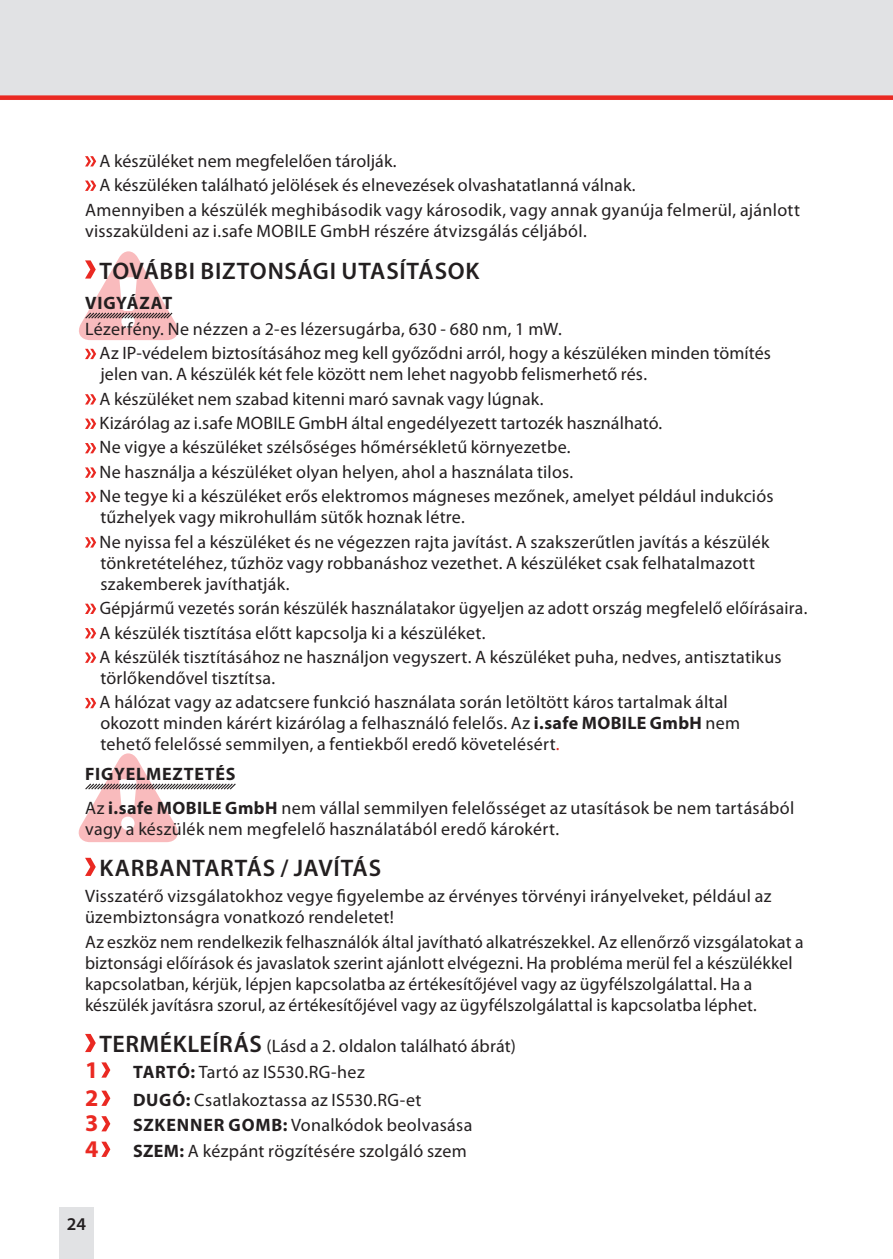
<style>
.page{position:relative;width:893px;height:1259px;background:#fff}
.page>*{position:absolute;margin:0;border:0;box-sizing:border-box;transform-origin:0 0}
.t1{font:600 24px "Myriad Pro";letter-spacing:.03em;color:#231f20}
.t2{font:700 24px "Myriad Pro";color:#ea2922}
.t3{font:18px/24.3px "Myriad Pro";letter-spacing:.01em;color:#231f20}
.t4{font:700 18px "Myriad Pro";letter-spacing:.04em;color:#231f20}
.t5{font:600 18px "Myriad Pro";color:#231f20}
.s1{font-weight:700}
.s2{color:#ea2922}
.s3{font-weight:600;font-size:24px}
</style>
<div class="page">
<div style="left:60px;top:1208px;width:34px;height:51px;background:#e1e2e4"></div>
<div style="left:0;top:0;width:893px;height:95px;background:#e1e2e4"></div>
<svg style="left:0;top:95px;width:893px;height:5px;background:#e93933"></svg>
<svg style="left:79px;top:753px;width:157px;height:89px"></svg>
<svg style="left:85px;top:156px;width:11px;height:10px"></svg>
<svg style="left:85px;top:181px;width:11px;height:10px"></svg>
<svg style="left:79px;top:251px;width:99px;height:89px"></svg>
<svg style="left:85px;top:349px;width:11px;height:10px"></svg>
<svg style="left:85px;top:394px;width:11px;height:10px"></svg>
<svg style="left:85px;top:418px;width:11px;height:11px"></svg>
<svg style="left:85px;top:443px;width:11px;height:10px"></svg>
<svg style="left:85px;top:467px;width:11px;height:11px"></svg>
<svg style="left:85px;top:492px;width:11px;height:10px"></svg>
<svg style="left:85px;top:537px;width:11px;height:10px"></svg>
<svg style="left:85px;top:603px;width:11px;height:11px"></svg>
<svg style="left:85px;top:628px;width:11px;height:10px"></svg>
<svg style="left:85px;top:652px;width:11px;height:11px"></svg>
<svg style="left:85px;top:698px;width:11px;height:10px"></svg>
<svg style="left:85px;top:858px;width:11px;height:18px"></svg>
<svg style="left:85px;top:1034px;width:11px;height:18px"></svg>
<svg style="left:101px;top:1062px;width:9px;height:15px"></svg>
<svg style="left:101px;top:1090px;width:9px;height:16px"></svg>
<svg style="left:101px;top:1116px;width:9px;height:15px"></svg>
<svg style="left:101px;top:1141px;width:9px;height:16px"></svg>
<p class="t3" style="left:100px;top:148px;width:298px">A készüléket nem megfelelően tárolják.</p>
<p class="t3" style="left:100px;top:173px;width:537px">A készüléken található jelölések és elnevezések olvashatatlanná válnak.</p>
<p class="t3" style="left:85px;top:198px;width:717px">Amennyiben a készülék meghibásodik vagy károsodik, vagy annak gyanúja felmerül, ajánlott</p>
<p class="t3" style="left:85px;top:219px;width:503px">visszaküldeni az i.safe MOBILE GmbH részére átvizsgálás céljából.</p>
<h1 class="t1" style="left:99px;top:255px;width:382px">TOVÁBBI BIZTONSÁGI UTASÍTÁSOK</h1>
<p class="t4" style="left:85px;top:291px;width:89px">VIGYÁZAT</p>
<p class="t3" style="left:100px;top:316px;width:673px;text-indent:-15px">Lézerfény. Ne nézzen a 2-es lézersugárba, 630 - 680 nm, 1 mW.<br>Az IP-védelem biztosításához meg kell győződni arról, hogy a készüléken minden tömítés</p>
<p class="t3" style="left:100px;top:362px;width:675px">jelen van. A készülék két fele között nem lehet nagyobb felismerhető rés.<br>A készüléket nem szabad kitenni maró savnak vagy lúgnak.<br>Kizárólag az i.safe MOBILE GmbH által engedélyezett tartozék használható.<br>Ne vigye a készüléket szélsőséges hőmérsékletű környezetbe.<br>Ne használja a készüléket olyan helyen, ahol a használata tilos.<br>Ne tegye ki a készüléket erős elektromos mágneses mezőnek, amelyet például indukciós</p>
<p class="t3" style="left:100px;top:505px;width:671px">tűzhelyek vagy mikrohullám sütők hoznak létre.<br>Ne nyissa fel a készüléket és ne végezzen rajta javítást. A szakszerűtlen javítás a készülék</p>
<p class="t3" style="left:100px;top:552px;width:656px;line-height:21px">tönkretételéhez, tűzhöz vagy robbanáshoz vezethet. A készüléket csak felhatalmazott szakemberek javíthatják.</p>
<p class="t3" style="left:100px;top:595px;width:709px">Gépjármű vezetés során készülék használatakor ügyeljen az adott ország megfelelő előírásaira.<br>A készülék tisztítása előtt kapcsolja ki a készüléket.<br>A készülék tisztításához ne használjon vegyszert. A készüléket puha, nedves, antisztatikus</p>
<p class="t3" style="left:100px;top:665px;width:630px">törlőkendővel tisztítsa.<br>A hálózat vagy az adatcsere funkció használata során letöltött káros tartalmak által</p>
<p class="t3" style="left:100px;top:712px;width:641px;line-height:21px">okozott minden kárért kizárólag a felhasználó felelős. Az <span class="s1">i.safe MOBILE GmbH</span> nem tehető felelőssé semmilyen, a fentiekből eredő követelésért<span class="s2">.</span></p>
<p class="t3" style="left:85px;top:757px;width:711px;line-height:33.6px"><span class="s1">FIGYELMEZTETÉS<br></span>Az <span class="s1">i.safe MOBILE GmbH</span> nem vállal semmilyen felelősséget az utasítások be nem tartásából</p>
<p class="t3" style="left:85px;top:816px;width:476px">vagy a készülék nem megfelelő használatából eredő károkért.</p>
<h1 class="t1" style="left:99px;top:853px;width:283px">KARBANTARTÁS / JAVÍTÁS</h1>
<p class="t3" style="left:85px;top:884px;width:688px;line-height:21px">Visszatérő vizsgálatokhoz vegye figyelembe az érvényes törvényi irányelveket, például az üzembiztonságra vonatkozó rendeletet!</p>
<p class="t3" style="left:85px;top:931px;width:720px;line-height:21px">Az eszköz nem rendelkezik felhasználók által javítható alkatrészekkel. Az ellenőrző vizsgálatokat a biztonsági előírások és javaslatok szerint ajánlott elvégezni. Ha probléma merül fel a készülékkel kapcsolatban, kérjük, lépjen kapcsolatba az értékesítőjével vagy az ügyfélszolgálattal. Ha a készülék javításra szorul, az értékesítőjével vagy az ügyfélszolgálattal is kapcsolatba léphet.</p>
<p class="t3" style="left:99px;top:1034px;width:418px"><span class="s3">TERMÉKLEÍRÁS</span> (Lásd a 2. oldalon található ábrát)</p>
<h1 class="t2" style="left:85px;top:1054px;width:15px">1</h1>
<p class="t3" style="left:133px;top:1059px;width:233px"><span class="s1">TARTÓ:</span> Tartó az IS530.RG-hez</p>
<h1 class="t2" style="left:85px;top:1082px;width:15px">2</h1>
<p class="t3" style="left:133px;top:1087px;width:290px"><span class="s1">DUGÓ:</span> Csatlakoztassa az IS530.RG-et</p>
<h1 class="t2" style="left:85px;top:1107px;width:15px">3</h1>
<p class="t3" style="left:133px;top:1113px;width:341px"><span class="s1">SZKENNER GOMB:</span> Vonalkódok beolvasása</p>
<h1 class="t2" style="left:85px;top:1133px;width:15px">4</h1>
<p class="t3" style="left:133px;top:1138px;width:335px"><span class="s1">SZEM:</span> A kézpánt rögzítésére szolgáló szem</p>
<p class="t5" style="left:67px;top:1212px;width:21px">24</p>
</div>
